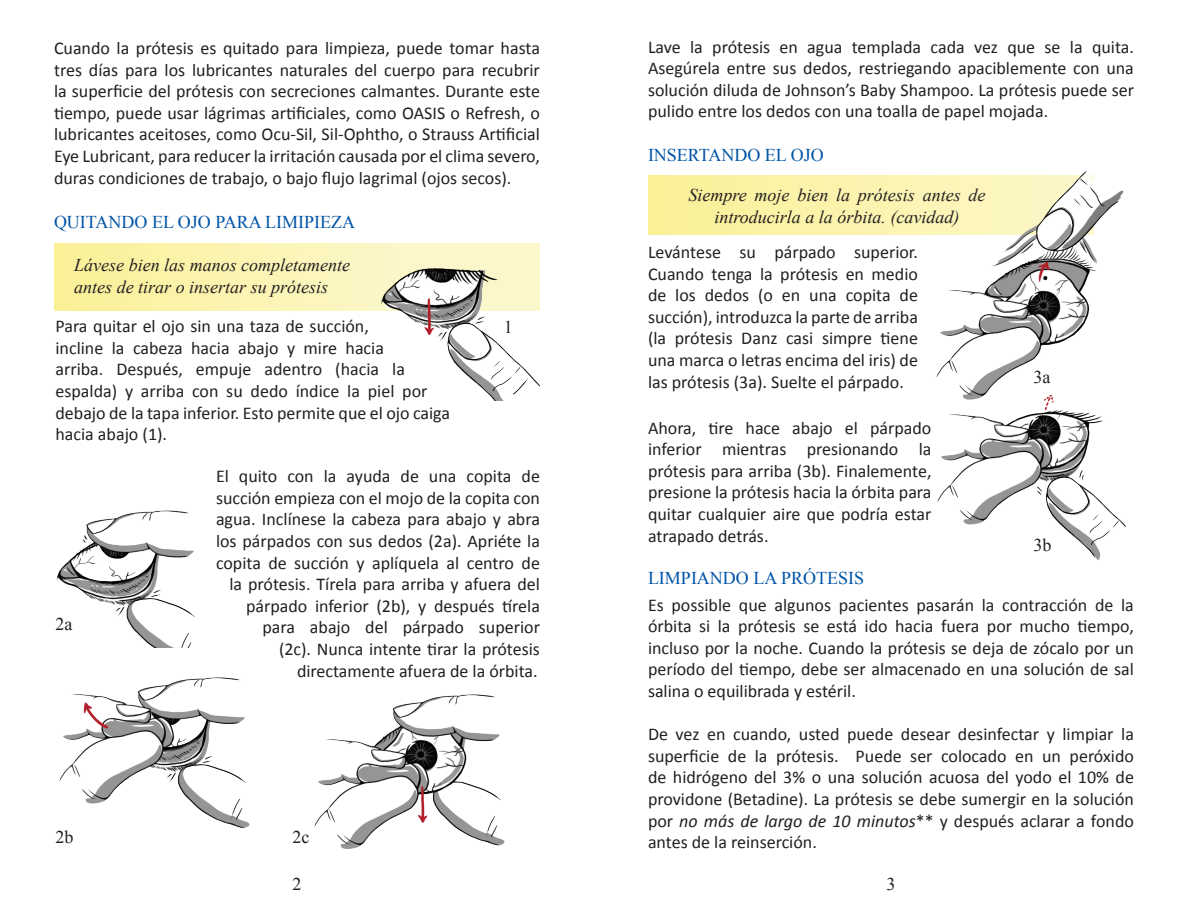
<style>
.page{position:relative;width:1188px;height:918px;background:#fff}
.page>*{position:absolute;margin:0;border:0;box-sizing:border-box;transform-origin:0 0}
.t1{font:18px/21.6px "Calibri";color:#231f20;text-align:justify}
.t2{font:italic 18px/21.6px "Times New Roman";color:#231f20}
.t3{font:18px "Times New Roman";color:#0154a6}
.t4{font:18px "Times New Roman";color:#231f20}
.s1{font-style:italic}
</style>
<div class="page">
<img style="left:314px;top:694px;width:191px;height:155px">
<div style="left:54px;top:243px;width:486px;height:67px;background:linear-gradient(to right,#fbf19a,#fbf8d4)"></div>
<img style="left:364px;top:252px;width:176px;height:148px">
<img style="left:57px;top:510px;width:138px;height:138px">
<img style="left:59px;top:677px;width:191px;height:152px">
<svg style="left:648px;top:176px;width:272px;height:58px;background:#faf2a6"></svg>
<img style="left:920px;top:171px;width:204px;height:215px">
<img style="left:937px;top:386px;width:189px;height:174px">
<p class="t1" style="left:54px;top:37px;width:487px">Cuando la prótesis es quitado para limpieza, puede tomar hasta tres días para los lubricantes naturales del cuerpo para recubrir la superficie del prótesis con secreciones calmantes. Durante este tiempo, puede usar lágrimas artificiales, como OASIS o Refresh, o lubricantes aceitoses, como Ocu-Sil, Sil-Ophtho, o Strauss Artificial Eye Lubricant, para reducer la irritación causada por el clima severo, duras condiciones de trabajo, o bajo flujo lagrimal (ojos secos).</p>
<p class="t3" style="left:54px;top:210px;width:303px">QUITANDO EL OJO PARA LIMIPIEZA</p>
<p class="t2" style="left:74px;top:254px;width:277px">Lávese bien las manos completamente antes de tirar o insertar su prótesis</p>
<p class="t1" style="left:56px;top:316px;width:396px;text-align:left">Para quitar el ojo sin una taza de succión,<br>incline la cabeza hacia abajo y mire hacia<br>arriba. Después, empuje adentro (hacia la espalda) y arriba con su dedo índice la piel por debajo de la tapa inferior. Esto permite que el ojo caiga hacia abajo (1).</p>
<p class="t4" style="left:504px;top:315px;width:10px">1</p>
<p class="t4" style="left:55px;top:612px;width:18px">2a</p>
<p class="t4" style="left:55px;top:825px;width:19px">2b</p>
<p class="t1" style="left:216px;top:466px;width:326px;text-align:right">El quito con la ayuda de una copita de succión empieza con el mojo de la copita con agua. Inclínese la cabeza para abajo y abra los párpados con sus dedos (2a). Apriéte la copita de succión y aplíquela al centro de la prótesis. Tírela para arriba y afuera del párpado inferior (2b), y después tírela para abajo del párpado superior<br>(2c). Nunca intente tirar la prótesis directamente afuera de la órbita.</p>
<p class="t4" style="left:292px;top:825px;width:18px">2c</p>
<p class="t1" style="left:648px;top:36px;width:488px">Lave la prótesis en agua templada cada vez que se la quita.<br>Asegúrela entre sus dedos, restriegando apaciblemente con una solución diluda de Johnson’s Baby Shampoo. La prótesis puede ser pulido entre los dedos con una toalla de papel mojada.</p>
<p class="t3" style="left:648px;top:143px;width:177px">INSERTANDO EL OJO</p>
<p class="t2" style="left:688px;top:184px;width:298px;text-align:center">Siempre moje bien la prótesis antes de introducirla a la órbita. (cavidad)</p>
<p class="t1" style="left:648px;top:241px;width:272px">Levántese su párpado superior.<br>Cuando tenga la prótesis en medio de los dedos (o en una copita de succión), introduzca la parte de arriba (la prótesis Danz casi simpre tiene una marca o letras encima del iris) de las prótesis (3a). Suelte el párpado.</p>
<p class="t1" style="left:648px;top:417px;width:285px">Ahora, tire hace abajo el párpado inferior mientras presionando la prótesis para arriba (3b). Finalemente, presione la prótesis hacia la órbita para quitar cualquier aire que podría estar atrapado detrás.</p>
<p class="t3" style="left:648px;top:566px;width:218px">LIMPIANDO LA PRÓTESIS</p>
<p class="t1" style="left:648px;top:594px;width:487px">Es possible que algunos pacientes pasarán la contracción de la órbita si la prótesis se está ido hacia fuera por mucho tiempo, incluso por la noche. Cuando la prótesis se deja de zócalo por un período del tiempo, debe ser almacenado en una solución de sal salina o equilibrada y estéril.</p>
<p class="t1" style="left:648px;top:723px;width:487px">De vez en cuando, usted puede desear desinfectar y limpiar la superficie de la prótesis. Puede ser colocado en un peróxido de hidrógeno del 3% o una solución acuosa del yodo el 10% de providone (Betadine). La prótesis se debe sumergir en la solución por <span class="s1">no más de largo de 10 minutos</span>** y después aclarar a fondo antes de la reinserción.</p>
<p class="t4" style="left:1033px;top:365px;width:18px">3a</p>
<p class="t4" style="left:1033px;top:533px;width:19px">3b</p>
<p class="t4" style="left:292px;top:872px;width:10px">2</p>
<p class="t4" style="left:886px;top:872px;width:10px">3</p>
</div>
